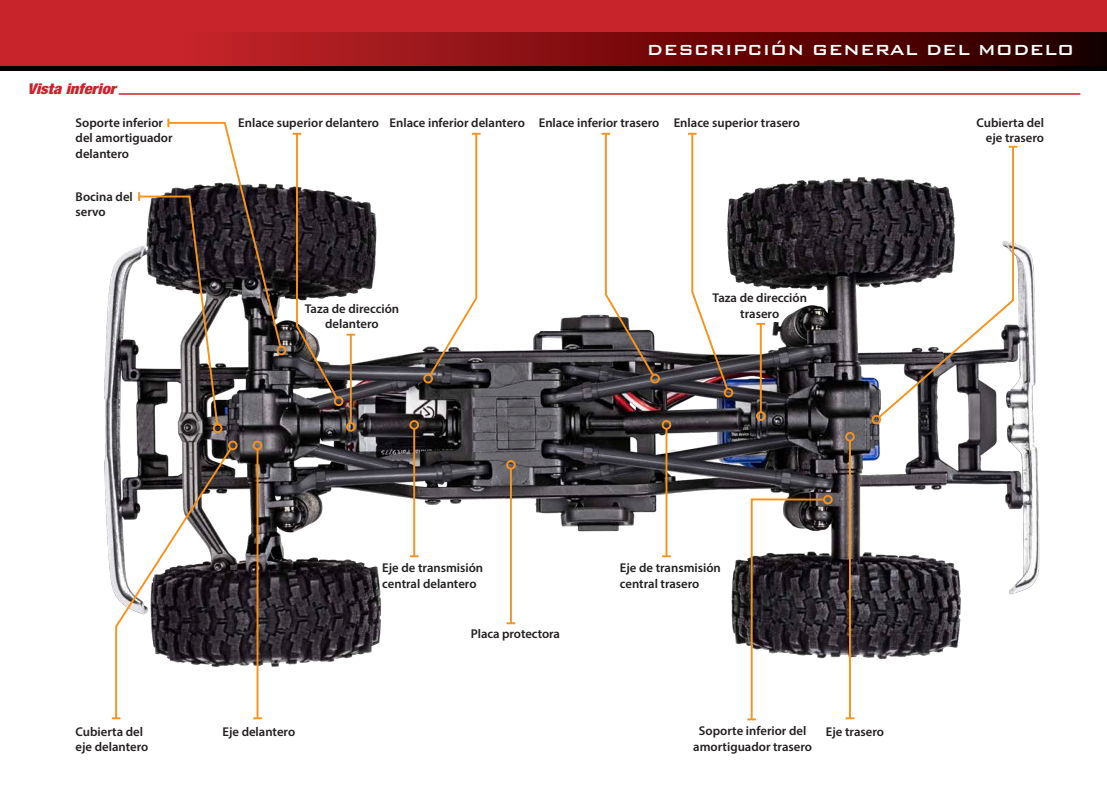
<style>
.page{position:relative;width:1107px;height:810px;background:#fff}
.page>*{position:absolute;margin:0;border:0;box-sizing:border-box;transform-origin:0 0}
.t1{font:500 19.5px "Bank Gothic BT";color:#fff}
.t2{font:italic 900 condensed 14.85px "Helvetica Neue LT Std";color:#c8242b;scale:1.11 1}
.t3{font:600 12.75px/15.3px "Myriad Pro";color:#231f20}
</style>
<div class="page">
<img style="left:104px;top:177px;width:936px;height:528px">
<div style="left:0;top:0;width:1107px;height:70px;background:#000"></div>
<div style="left:0;top:0;width:1107px;height:51px;background:#c8242b"></div>
<svg style="left:0;top:32px;width:1107px;height:34px;background:#831013"></svg>
<hr style="left:119px;top:93px;width:961px;height:2px;background:#c8242b">
<hr style="left:510px;top:469px;width:2px;height:154px;background:#f7931d">
<div style="left:506px;top:460px;width:10px;height:10px;border:2px solid #f7931d;border-radius:50%"></div>
<svg style="left:507px;top:622px;width:8px;height:2px"></svg>
<hr style="left:666px;top:429px;width:1px;height:127px;background:#f7931d">
<div style="left:662px;top:420px;width:9px;height:10px;border:2px solid #f7931d;border-radius:50%"></div>
<svg style="left:662px;top:555px;width:9px;height:2px"></svg>
<div style="left:228px;top:441px;width:10px;height:9px;border:2px solid #f7931d;border-radius:50%"></div>
<svg style="left:112px;top:446px;width:121px;height:274px"></svg>
<hr style="left:413px;top:429px;width:2px;height:127px;background:#f7931d">
<div style="left:409px;top:420px;width:10px;height:10px;border:2px solid #f7931d;border-radius:50%"></div>
<svg style="left:410px;top:555px;width:9px;height:2px"></svg>
<hr style="left:849px;top:441px;width:2px;height:277px;background:#f7931d">
<div style="left:845px;top:432px;width:10px;height:10px;border:2px solid #f7931d;border-radius:50%"></div>
<svg style="left:846px;top:717px;width:8px;height:2px"></svg>
<div style="left:334px;top:396px;width:9px;height:10px;border:2px solid #f7931d;border-radius:50%"></div>
<svg style="left:293px;top:132px;width:46px;height:269px"></svg>
<div style="left:423px;top:374px;width:10px;height:9px;border:2px solid #f7931d;border-radius:50%"></div>
<svg style="left:428px;top:132px;width:53px;height:246px"></svg>
<div style="left:724px;top:388px;width:9px;height:9px;border:2px solid #f7931d;border-radius:50%"></div>
<svg style="left:688px;top:132px;width:42px;height:259px"></svg>
<hr style="left:257px;top:449px;width:1px;height:269px;background:#f7931d">
<div style="left:253px;top:441px;width:9px;height:9px;border:2px solid #f7931d;border-radius:50%"></div>
<svg style="left:253px;top:717px;width:9px;height:2px"></svg>
<svg style="left:877px;top:145px;width:138px;height:275px"></svg>
<div style="left:872px;top:415px;width:9px;height:9px;border:2px solid #f7931d;border-radius:50%"></div>
<svg style="left:1009px;top:146px;width:8px;height:2px"></svg>
<div style="left:823px;top:495px;width:10px;height:9px;border:2px solid #f7931d;border-radius:50%"></div>
<svg style="left:747px;top:497px;width:79px;height:224px"></svg>
<div style="left:650px;top:374px;width:10px;height:9px;border:2px solid #f7931d;border-radius:50%"></div>
<svg style="left:602px;top:132px;width:54px;height:246px"></svg>
<div style="left:277px;top:346px;width:9px;height:9px;border:2px solid #f7931d;border-radius:50%"></div>
<div style="left:213px;top:423px;width:9px;height:10px;border:2px solid #f7931d;border-radius:50%"></div>
<svg style="left:137px;top:119px;width:146px;height:308px"></svg>
<hr style="left:760px;top:324px;width:2px;height:88px;background:#f7931d">
<div style="left:756px;top:411px;width:10px;height:10px;border:2px solid #f7931d;border-radius:50%"></div>
<svg style="left:756px;top:323px;width:9px;height:2px"></svg>
<hr style="left:350px;top:335px;width:2px;height:88px;background:#f7931d">
<div style="left:346px;top:422px;width:10px;height:10px;border:2px solid #f7931d;border-radius:50%"></div>
<svg style="left:347px;top:334px;width:8px;height:2px"></svg>
<p class="t2" style="left:27px;top:80px;width:81px">Vista inferior</p>
<p class="t3" style="left:76px;top:115px;width:99px">Soporte inferior del amortiguador delantero</p>
<p class="t3" style="left:76px;top:188px;width:59px">Bocina del servo</p>
<p class="t1" style="left:647px;top:39px;width:429px">DESCRIPCIÓN GENERAL DEL MODELO</p>
<p class="t3" style="left:238px;top:115px;width:142px">Enlace superior delantero</p>
<p class="t3" style="left:390px;top:115px;width:137px">Enlace inferior delantero</p>
<p class="t3" style="left:539px;top:115px;width:122px">Enlace inferior trasero</p>
<p class="t3" style="left:674px;top:115px;width:128px">Enlace superior trasero</p>
<p class="t3" style="left:977px;top:115px;width:69px;text-align:right">Cubierta del eje trasero</p>
<p class="t3" style="left:305px;top:301px;width:96px;text-align:center">Taza de dirección delantero</p>
<p class="t3" style="left:712px;top:290px;width:96px;text-align:center">Taza de dirección trasero</p>
<p class="t3" style="left:76px;top:723px;width:74px">Cubierta del eje delantero</p>
<p class="t3" style="left:382px;top:560px;width:102px">Eje de transmisión central delantero</p>
<p class="t3" style="left:471px;top:626px;width:91px">Placa protectora</p>
<p class="t3" style="left:620px;top:560px;width:102px">Eje de transmisión central trasero</p>
<p class="t3" style="left:693px;top:723px;width:120px;text-align:center">Soporte inferior del amortiguador trasero</p>
<p class="t3" style="left:222px;top:723px;width:74px">Eje delantero</p>
<p class="t3" style="left:826px;top:723px;width:60px">Eje trasero</p>
</div>
